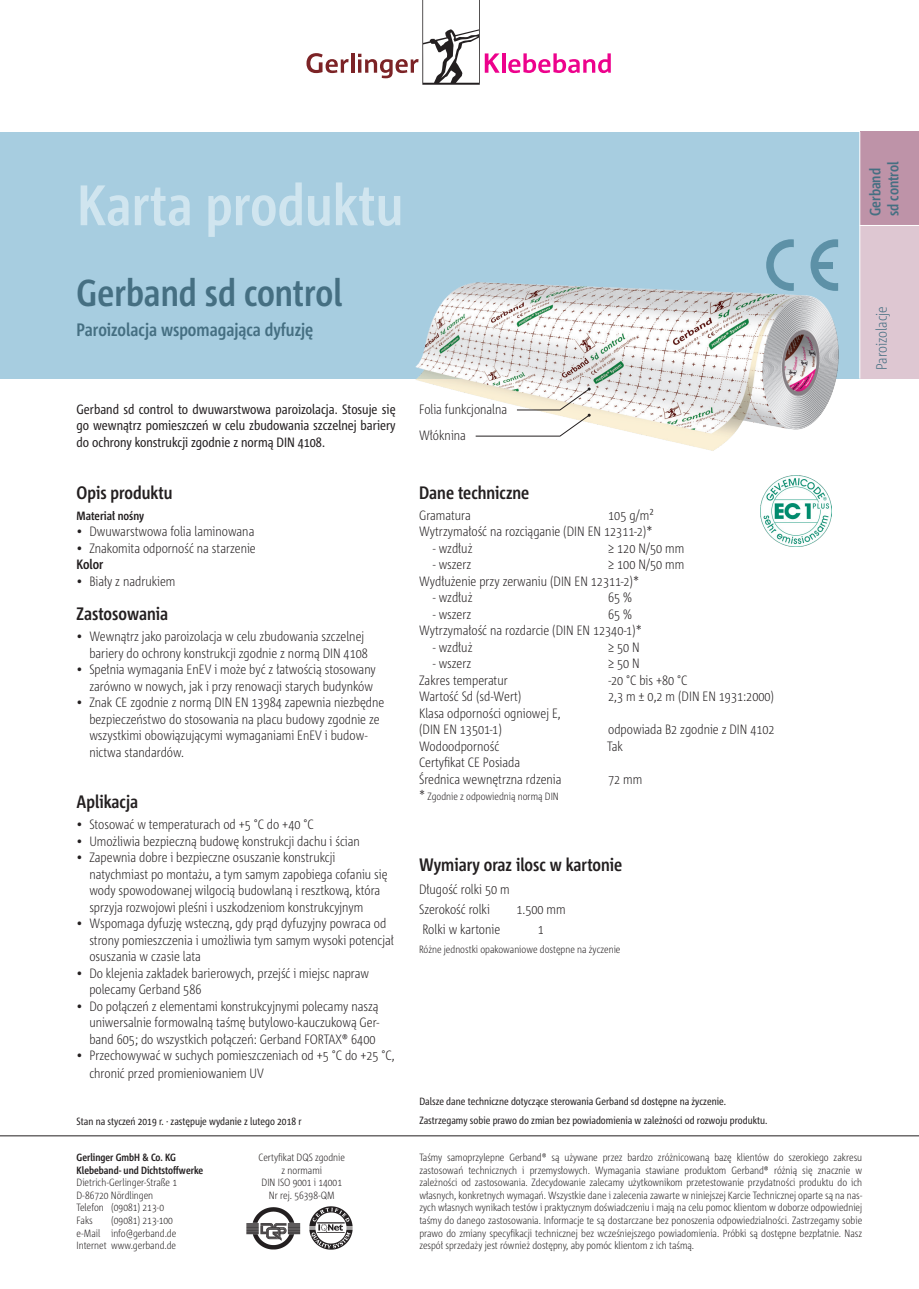
<style>
.page{position:relative;width:919px;height:1289px;background:#fff}
.page>*{position:absolute;margin:0;border:0;box-sizing:border-box;transform-origin:0 0}
.t1{font:700 57px "Corpid E1 s Cd";letter-spacing:.005em;color:#d0e5ef}
.t2{font:700 37.5px "Corpid E1 s Cd";color:#456f82}
.Aufzählungspunkt{font:700 18px "Corpid E1 s Cd";color:#231f20}
.t3{font:700 18px "Corpid E1 s Cd";color:#456f82}
.t4{font:700 15px "Corpid E1 s Cd";color:#456f82}
.t5{font:300 15px "Corpid E1 s Cd";color:#456f82}
.Aufzählungspunkt-2{font:300 13.5px/16.5px "Corpid E1 s Cd";color:#231f20}
.Aufzählungspunkt-3{font:13.5px/16.5px "Corpid E1 s Cd";color:#231f20;text-align:justify}
.Aufzählungspunkt-4{font:700 13.5px "Corpid E1 s Cd";color:#231f20}
.t6{font:700 12px "Corpid E1 s Cd";color:#231f20}
.Aufzählungspunkt-5{font:300 10.5px/12.6px "Corpid E1 s Cd";color:#231f20;text-align:center}
.t7{font:10.5px "Corpid E1 s Cd";color:#231f20}
.t8{font:700 10.5px "Corpid E1 s Cd";color:#231f20}
.s1{font-size:13.5px}
</style>
<div class="page">
<div style="left:0;top:132px;width:918px;height:246px;background:#a7cde0"></div>
<img style="left:247px;top:1207px;width:53px;height:43px">
<img style="left:309px;top:1206px;width:44px;height:44px">
<hr style="left:0;top:1135px;width:918px;height:1px;background:#231f20">
<div style="left:860px;top:132px;width:58px;height:93px;background:#be93a8"></div>
<div style="left:860px;top:225px;width:58px;height:153px;background:#dec7d2"></div>
<hr style="left:859px;top:225px;width:59px;height:1px;background:#fff">
<hr style="left:859px;top:132px;width:1px;height:246px;background:#fff">
<svg style="left:306px;top:53px;width:42px;height:20px"></svg>
<hr style="left:351px;top:53px;width:3px;height:20px;background:#7c2326">
<hr style="left:502px;top:53px;width:3px;height:20px;background:#ed028c">
<svg style="left:508px;top:53px;width:102px;height:20px"></svg>
<svg style="left:358px;top:0;width:141px;height:85px"></svg>
<svg style="left:766px;top:239px;width:27px;height:32px"></svg>
<svg style="left:810px;top:239px;width:28px;height:32px"></svg>
<img style="left:408px;top:271px;width:437px;height:180px">
<svg style="left:475px;top:387px;width:115px;height:50px"></svg>
<img style="left:760px;top:475px;width:71px;height:72px">
<p class="t1" style="left:77px;top:169px;width:327px">Karta produktu</p>
<p class="t2" style="left:77px;top:269px;width:267px">Gerband sd control</p>
<p class="t3" style="left:77px;top:318px;width:238px">Paroizolacja wspomagająca dyfuzję</p>
<p class="Aufzählungspunkt-3" style="left:77px;top:400px;width:320px">Gerband sd control to dwuwarstwowa paroizolacja. Stosuje się go wewnątrz pomieszczeń w celu zbudowania szczelnej bariery do ochrony konstrukcji zgodnie z normą DIN 4108.</p>
<p class="Aufzählungspunkt" style="left:77px;top:481px;width:98px">Opis produktu</p>
<p class="t6" style="left:77px;top:508px;width:69px">Materiał nośny</p>
<p class="Aufzählungspunkt-2" style="left:77px;top:522px;width:179px">• Dwuwarstwowa folia laminowana</p>
<p class="Aufzählungspunkt-2" style="left:77px;top:539px;width:181px">• Znakomita odporność na starzenie</p>
<p class="Aufzählungspunkt-4" style="left:77px;top:556px;width:28px">Kolor</p>
<p class="Aufzählungspunkt-2" style="left:77px;top:572px;width:100px">• Biały z nadrukiem</p>
<p class="Aufzählungspunkt" style="left:77px;top:603px;width:93px">Zastosowania</p>
<p class="Aufzählungspunkt-2" style="left:77px;top:628px;width:293px;text-align:right">• Wewnątrz jako paroizolacja w celu zbudowania szczelnej bariery do ochrony konstrukcji zgodnie z normą DIN 4108</p>
<p class="Aufzählungspunkt-2" style="left:77px;top:661px;width:301px;text-align:right">• Spełnia wymagania EnEV i może być z łatwością stosowany zarówno w nowych, jak i przy renowacji starych budynków</p>
<p class="Aufzählungspunkt-2" style="left:89px;top:694px;width:296px;text-indent:-13px">• Znak CE zgodnie z normą DIN EN 13984 zapewnia niezbędne bezpieczeństwo do stosowania na placu budowy zgodnie ze wszystkimi obowiązującymi wymaganiami EnEV i budow&shy;nictwa standardów.</p>
<p class="Aufzählungspunkt" style="left:77px;top:790px;width:63px">Aplikacja</p>
<p class="Aufzählungspunkt-2" style="left:77px;top:815px;width:239px">• Stosować w temperaturach od +5 °C do +40 °C</p>
<p class="Aufzählungspunkt-2" style="left:77px;top:832px;width:285px">• Umożliwia bezpieczną budowę konstrukcji dachu i ścian</p>
<p class="Aufzählungspunkt-2" style="left:89px;top:848px;width:299px;text-indent:-13px">• Zapewnia dobre i bezpieczne osuszanie konstrukcji natychmiast po montażu, a tym samym zapobiega cofaniu się wody spowodowanej wilgocią budowlaną i resztkową, która sprzyja rozwojowi pleśni i uszkodzeniom konstrukcyjnym</p>
<p class="Aufzählungspunkt-2" style="left:89px;top:914px;width:306px;text-indent:-13px">• Wspomaga dyfuzję wsteczną, gdy prąd dyfuzyjny powraca od strony pomieszczenia i umożliwia tym samym wysoki potencjał osuszania w czasie lata</p>
<p class="Aufzählungspunkt-2" style="left:89px;top:964px;width:281px;text-indent:-13px">• Do klejenia zakładek barierowych, przejść i miejsc napraw polecamy Gerband 586</p>
<p class="Aufzählungspunkt-2" style="left:89px;top:997px;width:291px;text-align:justify;text-indent:-13px">• Do połączeń z elementami konstrukcyjnymi polecamy naszą uniwersalnie formowalną taśmę butylowo-kauczukową Ger&shy;band 605; do wszystkich połączeń: Gerband FORTAX® 6400</p>
<p class="Aufzählungspunkt-2" style="left:89px;top:1046px;width:307px;line-height:18px;text-indent:-13px">• Przechowywać w suchych pomieszczeniach od +5 °C do +25 °C, chronić przed promieniowaniem UV</p>
<p class="Aufzählungspunkt-2" style="left:419px;top:400px;width:90px">Folia funkcjonalna</p>
<p class="Aufzählungspunkt-2" style="left:419px;top:427px;width:48px">Włóknina</p>
<p class="Aufzählungspunkt" style="left:419px;top:481px;width:112px">Dane techniczne</p>
<p class="Aufzählungspunkt-2" style="left:419px;top:506px;width:53px">Gramatura</p>
<p class="Aufzählungspunkt-2" style="left:608px;top:506px;width:47px">105 g/m²</p>
<p class="Aufzählungspunkt-2" style="left:419px;top:522px;width:235px">Wytrzymałość na rozciąganie (DIN EN 12311-2)*</p>
<p class="Aufzählungspunkt-2" style="left:432px;top:539px;width:41px">- wzdłuż</p>
<p class="Aufzählungspunkt-2" style="left:608px;top:539px;width:78px">≥ 120 N/50 mm</p>
<p class="Aufzählungspunkt-2" style="left:432px;top:555px;width:40px">- wszerz</p>
<p class="Aufzählungspunkt-2" style="left:608px;top:555px;width:78px">≥ 100 N/50 mm</p>
<p class="Aufzählungspunkt-2" style="left:419px;top:572px;width:222px">Wydłużenie przy zerwaniu (DIN EN 12311-2)*</p>
<p class="Aufzählungspunkt-2" style="left:432px;top:588px;width:41px">- wzdłuż</p>
<p class="Aufzählungspunkt-2" style="left:608px;top:588px;width:25px">65 %</p>
<p class="Aufzählungspunkt-2" style="left:432px;top:605px;width:40px">- wszerz</p>
<p class="Aufzählungspunkt-2" style="left:608px;top:605px;width:25px">65 %</p>
<p class="Aufzählungspunkt-2" style="left:419px;top:621px;width:224px">Wytrzymałość na rozdarcie (DIN EN 12340-1)*</p>
<p class="Aufzählungspunkt-2" style="left:432px;top:638px;width:41px">- wzdłuż</p>
<p class="Aufzählungspunkt-2" style="left:608px;top:638px;width:33px">≥ 50 N</p>
<p class="Aufzählungspunkt-2" style="left:432px;top:654px;width:40px">- wszerz</p>
<p class="Aufzählungspunkt-2" style="left:608px;top:654px;width:33px">≥ 50 N</p>
<p class="Aufzählungspunkt-2" style="left:419px;top:671px;width:90px">Zakres temperatur</p>
<p class="Aufzählungspunkt-2" style="left:608px;top:671px;width:81px">-20 °C bis +80 °C</p>
<p class="Aufzählungspunkt-2" style="left:419px;top:687px;width:104px">Wartość Sd (sd-Wert)</p>
<p class="Aufzählungspunkt-2" style="left:608px;top:687px;width:167px">2,3 m ± 0,2 m (DIN EN 1931:2000)</p>
<p class="Aufzählungspunkt-2" style="left:419px;top:704px;width:143px">Klasa odporności ogniowej E, (DIN EN 13501-1)</p>
<p class="Aufzählungspunkt-2" style="left:608px;top:720px;width:168px">odpowiada B2 zgodnie z DIN 4102</p>
<p class="Aufzählungspunkt-2" style="left:419px;top:737px;width:82px">Wodoodporność</p>
<p class="Aufzählungspunkt-2" style="left:607px;top:737px;width:17px">Tak</p>
<p class="Aufzählungspunkt-2" style="left:419px;top:753px;width:103px">Certyfikat CE Posiada</p>
<p class="Aufzählungspunkt-2" style="left:419px;top:770px;width:144px">Średnica wewnętrzna rdzenia</p>
<p class="Aufzählungspunkt-2" style="left:608px;top:770px;width:36px">72 mm</p>
<p class="Aufzählungspunkt-5" style="left:419px;top:790px;width:141px"><span class="s1">*</span> Zgodnie z odpowiednią normą DIN</p>
<p class="Aufzählungspunkt" style="left:419px;top:853px;width:205px">Wymiary oraz ilosc w kartonie</p>
<p class="Aufzählungspunkt-2" style="left:419px;top:881px;width:92px">Długość rolki 50 m</p>
<p class="Aufzählungspunkt-2" style="left:419px;top:901px;width:72px">Szerokość rolki</p>
<p class="Aufzählungspunkt-2" style="left:516px;top:901px;width:51px">1.500 mm</p>
<p class="Aufzählungspunkt-2" style="left:422px;top:920px;width:79px">Rolki w kartonie</p>
<p class="Aufzählungspunkt-2" style="left:538px;top:920px;width:8px">1</p>
<p class="Aufzählungspunkt-5" style="left:419px;top:942px;width:203px">Różne jednostki opakowaniowe dostępne na życzenie</p>
<p class="t7" style="left:419px;top:1094px;width:308px">Dalsze dane techniczne dotyczące sterowania Gerband sd dostępne na życzenie.</p>
<p class="t7" style="left:77px;top:1115px;width:226px">Stan na styczeń 2019 r. · zastępuje wydanie z lutego 2018 r</p>
<p class="t7" style="left:419px;top:1114px;width:350px">Zastrzegamy sobie prawo do zmian bez powiadomienia w zależności od rozwoju produktu.</p>
<p class="t4" style="left:865px;top:216px;width:50px;rotate:-90deg">Gerband</p>
<p class="t4" style="left:883px;top:216px;width:56px;rotate:-90deg">sd control</p>
<p class="t5" style="left:872px;top:370px;width:65px;rotate:-90deg">Paroizolacje</p>
<p class="t8" style="left:77px;top:1150px;width:101px">Gerlinger GmbH &amp; Co. KG</p>
<p class="t8" style="left:77px;top:1163px;width:128px">Klebeband- und Dichtstoffwerke</p>
<p class="Aufzählungspunkt-5" style="left:77px;top:1175px;width:102px">Dietrich-Gerlinger-Straße 1</p>
<p class="Aufzählungspunkt-5" style="left:77px;top:1188px;width:78px">D-86720 Nördlingen</p>
<p class="Aufzählungspunkt-5" style="left:77px;top:1201px;width:89px">Telefon (09081) 213-0</p>
<p class="Aufzählungspunkt-5" style="left:77px;top:1213px;width:18px">Faks</p>
<p class="Aufzählungspunkt-5" style="left:111px;top:1213px;width:63px">(09081) 213-100</p>
<p class="Aufzählungspunkt-5" style="left:77px;top:1226px;width:101px">e-Mail info@gerband.de</p>
<p class="Aufzählungspunkt-5" style="left:77px;top:1238px;width:101px">Internet www.gerband.de</p>
<p class="Aufzählungspunkt-5" style="left:258px;top:1150px;width:88px">Certyfikat DQS zgodnie z normami</p>
<p class="Aufzählungspunkt-5" style="left:261px;top:1175px;width:82px">DIN ISO 9001 i 14001</p>
<p class="Aufzählungspunkt-5" style="left:269px;top:1188px;width:67px">Nr rej. 56398-QM</p>
<p class="Aufzählungspunkt-5" style="left:419px;top:1150px;width:444px;text-align:justify">Taśmy samoprzylepne Gerband® są używane przez bardzo zróżnicowaną bazę klientów do szerokiego zakresu zastosowań technicznych i przemysłowych. Wymagania stawiane produktom Gerband® różnią się znacznie w zależności od zastosowania. Zdecydowanie zalecamy użytkownikom przetestowanie przydatności produktu do ich własnych, konkretnych wymagań. Wszystkie dane i zalecenia zawarte w niniejszej Karcie Technicznej oparte są na nas&shy;zych własnych wynikach testów i praktycznym doświadczeniu i mają na celu pomoc klientom w doborze odpowiedniej taśmy do danego zastosowania. Informacje te są dostarczane bez ponoszenia odpowiedzialności. Zastrzegamy sobie prawo do zmiany specyfikacji technicznej bez wcześniejszego powiadomienia. Próbki są dostępne bezpłatnie. Nasz zespół sprzedaży jest również dostępny, aby pomóc klientom z ich taśmą.</p>
</div>
